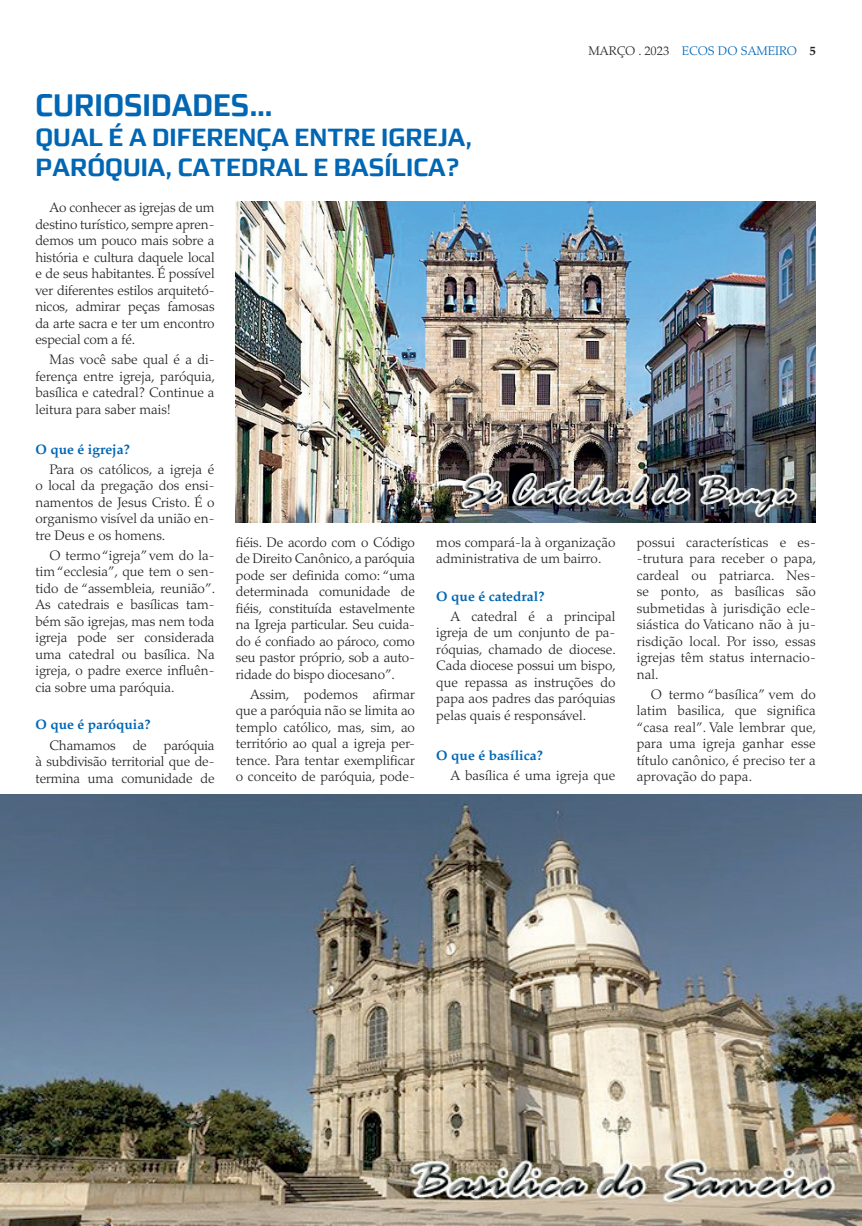
<style>
.page{position:relative;width:862px;height:1226px;background:#fff}
.page>*{position:absolute;margin:0;border:0;box-sizing:border-box;transform-origin:0 0}
.t1{font:700 31.25px "Morgan Sans";color:#0166b3;scale:.93 1}
.t2{font:700 25px/30px "Morgan Sans";color:#0166b3}
.t3{font:300 13.75px/16.5px "Palatino LT Std";color:#231f20;text-align:justify}
.t4{font:700 13.75px "Palatino LT Std";color:#0166b3}
.t5{font:300 12.5px "Palatino LT Std";color:#0166b3}
.s1{color:#231f20}
.s2{font-weight:700;color:#231f20}
</style>
<div class="page">
<img style="left:236px;top:202px;width:579px;height:321px">
<img style="left:0;top:795px;width:861px;height:431px">
<h1 class="t1" style="left:35px;top:87px;width:256px">CURIOSIDADES…</h1>
<h2 class="t2" style="left:35px;top:122px;width:438px">QUAL É A DIFERENÇA ENTRE IGREJA,<br>PARÓQUIA, CATEDRAL E BASÍLICA?</h2>
<p class="t5" style="left:588px;top:44px;width:228px"><span class="s1">MARÇO . 2023</span> ECOS DO SAMEIRO <span class="s2">5</span></p>
<p class="t3" style="left:35px;top:199px;width:180px;text-indent:14px">Ao conhecer as igrejas de um destino turístico, sempre apren&shy;demos um pouco mais sobre a história e cultura daquele local e de seus habitantes. É possível ver diferentes estilos arquitetó&shy;nicos, admirar peças famosas da arte sacra e ter um encontro especial com a fé.</p>
<p class="t3" style="left:35px;top:352px;width:181px;text-indent:14px">Mas você sabe qual é a di&shy;ferença entre igreja, paróquia, basílica e catedral? Continue a leitura para saber mais!</p>
<p class="t4" style="left:35px;top:441px;width:96px">O que é igreja?</p>
<p class="t3" style="left:35px;top:461px;width:180px;text-indent:14px">Para os católicos, a igreja é o local da pregação dos ensi&shy;namentos de Jesus Cristo. É o organismo visível da união en&shy;tre Deus e os homens.</p>
<p class="t3" style="left:35px;top:547px;width:181px;text-indent:14px">O termo “igreja” vem do la&shy;tim “ecclesia”, que tem o sen&shy;tido de “assembleia, reunião”.<br>As catedrais e basílicas tam&shy;bém são igrejas, mas nem toda igreja pode ser considerada uma catedral ou basílica. Na igreja, o padre exerce influên&shy;cia sobre uma paróquia.</p>
<p class="t4" style="left:35px;top:717px;width:116px">O que é paróquia?</p>
<p class="t3" style="left:35px;top:737px;width:180px;text-indent:14px">Chamamos de paróquia à subdivisão territorial que de&shy;termina uma comunidade de</p>
<p class="t3" style="left:236px;top:534px;width:180px">fiéis. De acordo com o Código de Direito Canônico, a paróquia pode ser definida como: “uma determinada comunidade de fiéis, constituída estavelmente na Igreja particular. Seu cuida&shy;do é confiado ao pároco, como seu pastor próprio, sob a auto&shy;ridade do bispo diocesano”.</p>
<p class="t3" style="left:236px;top:686px;width:180px;text-indent:14px">Assim, podemos afirmar que a paróquia não se limita ao templo católico, mas, sim, ao território ao qual a igreja per&shy;tence. Para tentar exemplificar o conceito de paróquia, pode-</p>
<p class="t3" style="left:436px;top:534px;width:180px">mos compará-la à organização administrativa de um bairro.</p>
<p class="t4" style="left:436px;top:588px;width:110px">O que é catedral?</p>
<p class="t3" style="left:436px;top:608px;width:181px;text-indent:14px">A catedral é a principal igreja de um conjunto de pa&shy;róquias, chamado de diocese.<br>Cada diocese possui um bispo, que repassa as instruções do papa aos padres das paróquias pelas quais é responsável.</p>
<p class="t4" style="left:436px;top:747px;width:108px">O que é basílica?</p>
<p class="t3" style="left:450px;top:767px;width:166px">A basílica é uma igreja que</p>
<p class="t3" style="left:636px;top:534px;width:181px">possui características e es--trutura para receber o papa, cardeal ou patriarca. Nes&shy;se ponto, as basílicas são submetidas à jurisdição ecle&shy;siástica do Vaticano não à ju&shy;risdição local. Por isso, essas igrejas têm status internacio&shy;nal.</p>
<p class="t3" style="left:636px;top:686px;width:181px;text-indent:14px">O termo “basílica” vem do latim basilica, que significa “casa real”. Vale lembrar que, para uma igreja ganhar esse título canônico, é preciso ter a aprovação do papa.</p>
</div>
